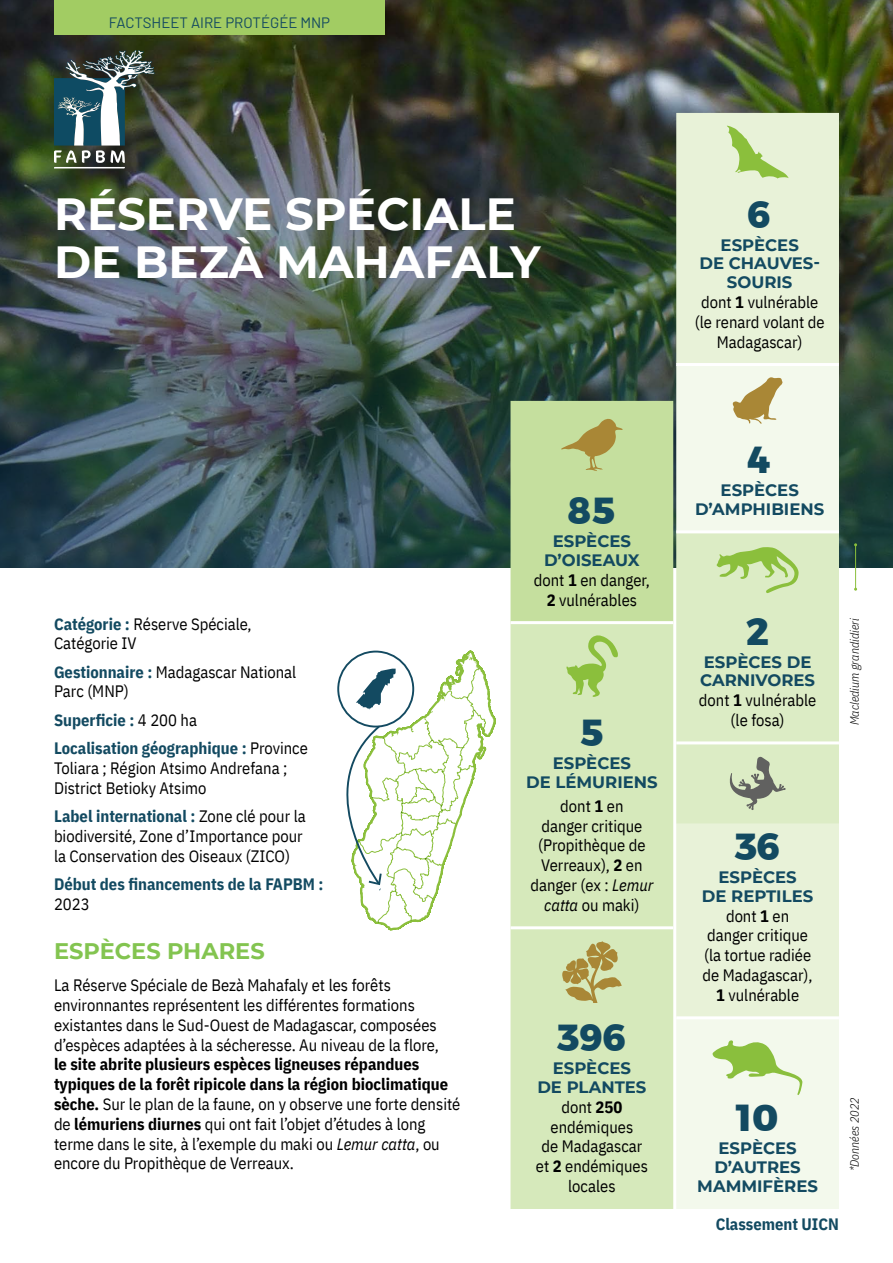
<style>
.page{position:relative;width:893px;height:1263px;background:#fff}
.page>*{position:absolute;margin:0;border:0;box-sizing:border-box;transform-origin:0 0}
.titre_AP{font:700 45px/48px "Montserrat";color:#fff}
.chiffres_GM{font:800 37.5px "Gontserrat";color:#134a61}
.Titre{font:700 22.5px "Montserrat";color:#83c450}
.texte{font:16.5px/19.8px "IBM Plex Sans Cond";color:#000;text-align:center}
.especes_phares{font:700 16.5px/18.8px "Montserrat";color:#134a61;text-align:center}
.texte-2{font:700 16.5px/19.8px "IBM Plex Sans Cond";color:#134a61}
.t1{font:15px "Barlow";color:#144a60}
.légendes{font:italic 300 12px "IBM Plex Sans Cond";color:#000}
.s1{font-weight:700}
.s2{font-weight:700;color:#134a61}
.s3{font-weight:400;color:#000}
.s4{font-style:italic}
</style>
<div class="page">
<img style="left:0;top:0;width:893px;height:53px">
<img style="left:0;top:53px;width:893px;height:514px">
<svg style="left:337px;top:650px;width:159px;height:281px"></svg>
<div style="left:676px;top:113px;width:163px;height:250px;background:#e8f2d8"></div>
<svg style="left:676px;top:366px;width:163px;height:843px;background:#eef6e4"></svg>
<div style="left:676px;top:533px;width:163px;height:291px;background:#dcecc5"></div>
<hr style="left:676px;top:530px;width:163px;height:3px;background:#fff">
<hr style="left:676px;top:741px;width:163px;height:3px;background:#fff">
<hr style="left:676px;top:363px;width:163px;height:3px;background:#fff">
<hr style="left:676px;top:1016px;width:163px;height:3px;background:#fff">
<svg style="left:727px;top:126px;width:61px;height:53px;background:#cae1a6"></svg>
<svg style="left:733px;top:377px;width:49px;height:47px;background:#cec091"></svg>
<svg style="left:717px;top:547px;width:82px;height:47px;background:#bfdc95"></svg>
<svg style="left:730px;top:757px;width:55px;height:53px;background:#b6c1a5"></svg>
<svg style="left:712px;top:1040px;width:90px;height:55px;background:#d0e5b2"></svg>
<div style="left:510px;top:624px;width:163px;height:585px;background:#d6e9bb"></div>
<hr style="left:510px;top:926px;width:163px;height:3px;background:#fff">
<div style="left:510px;top:401px;width:163px;height:222px;background:#c5df9e"></div>
<svg style="left:566px;top:635px;width:52px;height:62px;background:#bcda90"></svg>
<svg style="left:562px;top:940px;width:60px;height:62px;background:#c2bd80"></svg>
<svg style="left:54px;top:50px;width:101px;height:118px"></svg>
<hr style="left:855px;top:545px;width:1px;height:44px;background:#8bbf3c">
<div style="left:54px;top:0;width:331px;height:34px;background:#a2cc63"></div>
<p class="t1" style="left:109px;top:11px;width:223px">FACTSHEET AIRE PROTÉGÉE MNP</p>
<p class="titre_AP" style="left:54px;top:188px;width:488px">RÉSERVE SPÉCIALE<br>DE BEZÀ MAHAFALY</p>
<p class="chiffres_GM" style="left:748px;top:184px;width:25px">6</p>
<p class="especes_phares" style="left:699px;top:235px;width:122px">ESPÈCES<br>DE CHAUVES-<br>SOURIS</p>
<p class="texte" style="left:695px;top:291px;width:131px">dont <span class="s1">1</span> vulnérable (le renard volant de<br>Madagascar)</p>
<p class="texte" style="left:54px;top:612px;width:199px;text-align:left"><span class="s2">Catégorie :</span> Réserve Spéciale,<br>Catégorie IV</p>
<p class="texte" style="left:54px;top:660px;width:244px;text-align:left"><span class="s2">Gestionnaire :</span> Madagascar National<br>Parc (MNP)</p>
<p class="texte-2" style="left:54px;top:709px;width:145px">Superficie : <span class="s3">4 200 ha</span></p>
<p class="texte" style="left:54px;top:737px;width:255px;text-align:left"><span class="s2">Localisation géographique :</span> Province<br>Toliara ; Région Atsimo Andrefana ;<br>District Betioky Atsimo</p>
<p class="texte" style="left:54px;top:805px;width:253px;text-align:left"><span class="s2">Label international :</span> Zone clé pour la biodiversité, Zone d’Importance pour la Conservation des Oiseaux (ZICO)</p>
<p class="texte-2" style="left:54px;top:873px;width:271px">Début des financements de la FAPBM :<br><span class="s3">2023</span></p>
<p class="Titre" style="left:54px;top:934px;width:212px">ESPÈCES PHARES</p>
<p class="texte" style="left:54px;top:974px;width:408px;text-align:left">La Réserve Spéciale de Bezà Mahafaly et les forêts environnantes représentent les différentes formations existantes dans le Sud-Ouest de Madagascar, composées d’espèces adaptées à la sécheresse. Au niveau de la flore,<br><span class="s1">le site abrite plusieurs espèces ligneuses répandues typiques de la forêt ripicole dans la région bioclimatique sèche.</span> Sur le plan de la faune, on y observe une forte densité de <span class="s1">lémuriens diurnes</span> qui ont fait l’objet d’études à long terme dans le site, à l’exemple du maki ou <span class="s4">Lemur catta</span>, ou encore du Propithèque de Verreaux.</p>
<p class="chiffres_GM" style="left:568px;top:480px;width:49px">85</p>
<p class="especes_phares" style="left:544px;top:531px;width:97px">ESPÈCES<br>D’OISEAUX</p>
<p class="texte" style="left:534px;top:569px;width:118px">dont <span class="s1">1</span> en danger,<br><span class="s1">2</span> vulnérables</p>
<p class="chiffres_GM" style="left:580px;top:702px;width:25px">5</p>
<p class="especes_phares" style="left:526px;top:753px;width:133px">ESPÈCES<br>DE LÉMURIENS</p>
<p class="texte" style="left:530px;top:795px;width:124px">dont <span class="s1">1</span> en<br>danger critique (Propithèque de<br>Verreaux), <span class="s1">2</span> en danger (ex : <span class="s4">Lemur catta</span> ou maki)</p>
<p class="chiffres_GM" style="left:557px;top:1007px;width:71px">396</p>
<p class="especes_phares" style="left:537px;top:1058px;width:111px">ESPÈCES<br>DE PLANTES</p>
<p class="texte" style="left:536px;top:1095px;width:114px">dont <span class="s1">250 </span>endémiques<br>de Madagascar et <span class="s1">2</span> endémiques locales</p>
<p class="chiffres_GM" style="left:748px;top:429px;width:24px">4</p>
<p class="especes_phares" style="left:695px;top:480px;width:131px">ESPÈCES<br>D’AMPHIBIENS</p>
<p class="chiffres_GM" style="left:746px;top:601px;width:24px">2</p>
<p class="especes_phares" style="left:700px;top:651px;width:116px;text-align:left">ESPÈCES DE<br>CARNIVORES</p>
<p class="texte" style="left:699px;top:689px;width:119px">dont <span class="s1">1</span> vulnérable (le fosa)</p>
<p class="légendes" style="left:846px;top:725px;width:109px;rotate:-90deg">Macledium grandidieri</p>
<p class="chiffres_GM" style="left:734px;top:816px;width:48px">36</p>
<p class="especes_phares" style="left:702px;top:867px;width:113px">ESPÈCES<br>DE REPTILES</p>
<p class="texte" style="left:703px;top:904px;width:112px">dont <span class="s1">1</span> en danger critique (la tortue radiée de Madagascar),<br><span class="s1">1</span> vulnérable</p>
<p class="chiffres_GM" style="left:737px;top:1088px;width:43px">10</p>
<p class="especes_phares" style="left:697px;top:1138px;width:122px">ESPÈCES<br>D’AUTRES<br>MAMMIFÈRES</p>
<p class="texte-2" style="left:716px;top:1213px;width:125px">Classement UICN</p>
<p class="légendes" style="left:846px;top:1171px;width:75px;rotate:-90deg">*Données 2022</p>
</div>
